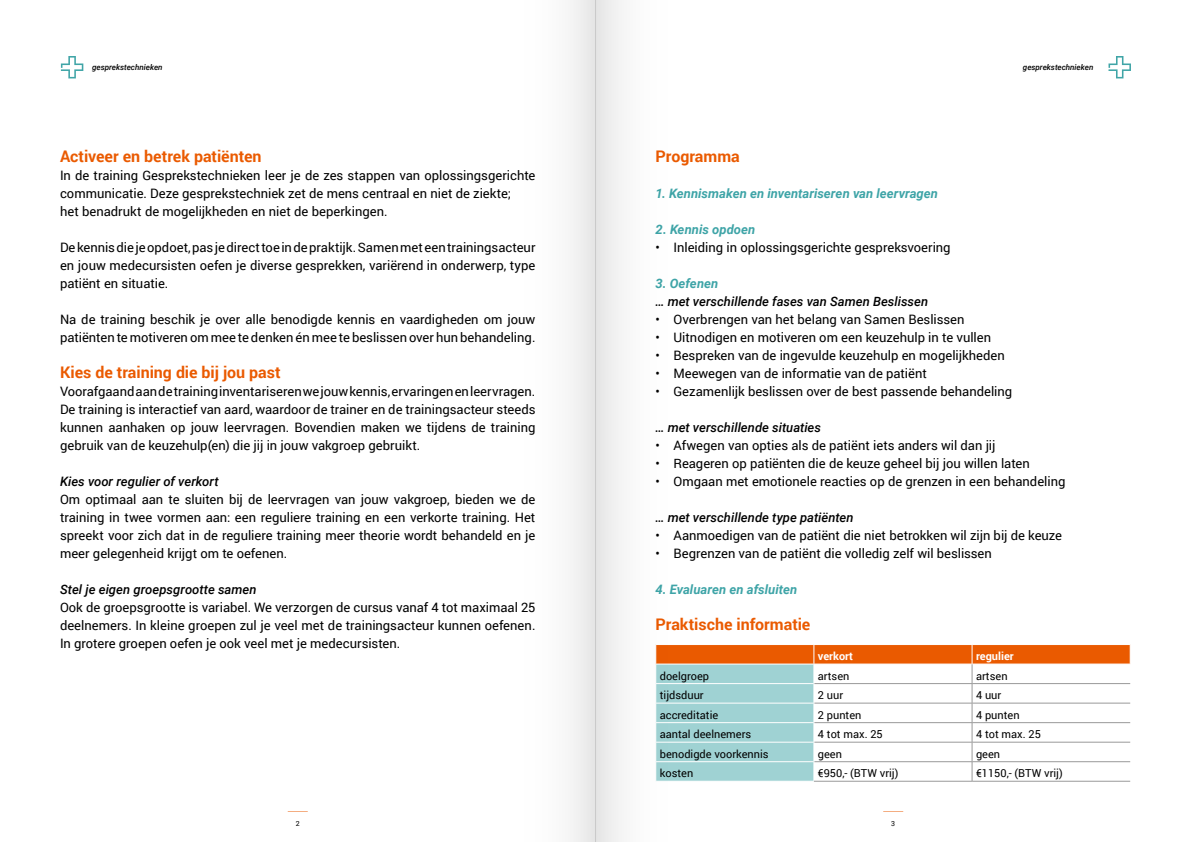
<style>
.page{position:relative;width:1191px;height:842px;background:#fff}
.page>*{position:absolute;margin:0;border:0;box-sizing:border-box;transform-origin:0 0}
.t1{font:700 16px "Roboto";color:#ea5a00}
.t2{font:13px/18px "Roboto";color:#000;text-align:justify}
.t3{font:italic 500 13px "Roboto";color:#000}
.t4{font:italic 700 13px "Roboto";color:#3ea4a7}
.t5{font:11px "Roboto";color:#000}
.t6{font:700 11px "Roboto";color:#fff}
.t7{font:italic 500 8px "Roboto";color:#000}
.t8{font:7px "Roboto";color:#000}
</style>
<div class="page">
<svg style="left:883px;top:811px;width:20px;height:1px"></svg>
<svg style="left:288px;top:811px;width:20px;height:1px"></svg>
<svg style="left:1108px;top:56px;width:23px;height:22px"></svg>
<svg style="left:61px;top:56px;width:22px;height:22px"></svg>
<svg style="left:744px;top:644px;width:387px;height:137px"></svg>
<hr style="left:814px;top:683px;width:158px;height:1px;background:#999">
<hr style="left:972px;top:683px;width:158px;height:1px;background:#999">
<hr style="left:814px;top:703px;width:158px;height:1px;background:#999">
<hr style="left:972px;top:703px;width:158px;height:1px;background:#999">
<hr style="left:814px;top:722px;width:158px;height:1px;background:#999">
<hr style="left:972px;top:722px;width:158px;height:1px;background:#999">
<hr style="left:814px;top:742px;width:158px;height:1px;background:#999">
<hr style="left:972px;top:742px;width:158px;height:1px;background:#999">
<hr style="left:814px;top:761px;width:158px;height:1px;background:#999">
<hr style="left:972px;top:761px;width:158px;height:1px;background:#999">
<hr style="left:814px;top:781px;width:158px;height:1px;background:#999">
<hr style="left:972px;top:781px;width:158px;height:1px;background:#999">
<svg style="left:595px;top:0;width:149px;height:842px"></svg>
<div style="left:446px;top:0;width:149px;height:842px;background:linear-gradient(to right,#fff,#f2f2f2)"></div>
<p class="t7" style="left:92px;top:61px;width:72px">gesprekstechnieken</p>
<p class="t7" style="left:1023px;top:61px;width:72px">gesprekstechnieken</p>
<p class="t1" style="left:60px;top:145px;width:203px">Activeer en betrek patiënten</p>
<p class="t2" style="left:60px;top:166px;width:477px;text-align:left">In de training Gesprekstechnieken leer je de zes stappen van oplossingsgerichte communicatie. Deze gesprekstechniek zet de mens centraal en niet de ziekte;<br>het benadrukt de mogelijkheden en niet de beperkingen.</p>
<p class="t2" style="left:60px;top:238px;width:477px">De kennis die je opdoet, pas je direct toe in de praktijk. Samen met een trainingsacteur en jouw medecursisten oefen je diverse gesprekken, variërend in onderwerp, type patiënt en situatie.</p>
<p class="t2" style="left:60px;top:310px;width:477px">Na de training beschik je over alle benodigde kennis en vaardigheden om jouw patiënten te motiveren om mee te denken én mee te beslissen over hun behandeling.</p>
<p class="t1" style="left:60px;top:361px;width:222px">Kies de training die bij jou past</p>
<p class="t2" style="left:60px;top:382px;width:477px">Voorafgaand aan de training inventariseren we jouw kennis, ervaringen en leervragen.<br>De training is interactief van aard, waardoor de trainer en de trainingsacteur steeds kunnen aanhaken op jouw leervragen. Bovendien maken we tijdens de training gebruik van de keuzehulp(en) die jij in jouw vakgroep gebruikt.</p>
<p class="t3" style="left:60px;top:472px;width:160px">Kies voor regulier of verkort</p>
<p class="t2" style="left:60px;top:490px;width:477px">Om optimaal aan te sluiten bij de leervragen van jouw vakgroep, bieden we de training in twee vormen aan: een reguliere training en een verkorte training. Het spreekt voor zich dat in de reguliere training meer theorie wordt behandeld en je meer gelegenheid krijgt om te oefenen.</p>
<p class="t3" style="left:60px;top:580px;width:198px">Stel je eigen groepsgrootte samen</p>
<p class="t2" style="left:60px;top:598px;width:477px">Ook de groepsgrootte is variabel. We verzorgen de cursus vanaf 4 tot maximaal 25 deelnemers. In kleine groepen zul je veel met de trainingsacteur kunnen oefenen.<br>In grotere groepen oefen je ook veel met je medecursisten.</p>
<p class="t1" style="left:655px;top:145px;width:86px">Programma</p>
<p class="t4" style="left:655px;top:184px;width:284px">1. Kennismaken en inventariseren van leervragen</p>
<p class="t4" style="left:655px;top:220px;width:101px">2. Kennis opdoen</p>
<p class="t2" style="left:655px;top:238px;width:297px">• Inleiding in oplossingsgerichte gespreksvoering</p>
<p class="t4" style="left:655px;top:274px;width:64px">3. Oefenen</p>
<p class="t3" style="left:655px;top:292px;width:274px">… met verschillende fases van Samen Beslissen</p>
<p class="t2" style="left:655px;top:310px;width:310px">• Overbrengen van het belang van Samen Beslissen</p>
<p class="t2" style="left:655px;top:328px;width:337px">• Uitnodigen en motiveren om een keuzehulp in te vullen</p>
<p class="t2" style="left:655px;top:346px;width:351px">• Bespreken van de ingevulde keuzehulp en mogelijkheden</p>
<p class="t2" style="left:655px;top:364px;width:273px">• Meewegen van de informatie van de patiënt</p>
<p class="t2" style="left:655px;top:382px;width:358px">• Gezamenlijk beslissen over de best passende behandeling</p>
<p class="t3" style="left:655px;top:418px;width:167px">… met verschillende situaties</p>
<p class="t2" style="left:655px;top:436px;width:341px">• Afwegen van opties als de patiënt iets anders wil dan jij</p>
<p class="t2" style="left:655px;top:454px;width:376px">• Reageren op patiënten die de keuze geheel bij jou willen laten</p>
<p class="t2" style="left:655px;top:472px;width:411px">• Omgaan met emotionele reacties op de grenzen in een behandeling</p>
<p class="t3" style="left:655px;top:508px;width:200px">… met verschillende type patiënten</p>
<p class="t2" style="left:655px;top:526px;width:408px">• Aanmoedigen van de patiënt die niet betrokken wil zijn bij de keuze</p>
<p class="t2" style="left:655px;top:544px;width:338px">• Begrenzen van de patiënt die volledig zelf wil beslissen</p>
<p class="t4" style="left:655px;top:580px;width:143px">4. Evaluaren en afsluiten</p>
<p class="t1" style="left:655px;top:613px;width:156px">Praktische informatie</p>
<p class="t6" style="left:818px;top:648px;width:37px">verkort</p>
<p class="t6" style="left:976px;top:648px;width:39px">regulier</p>
<p class="t5" style="left:660px;top:668px;width:51px">doelgroep</p>
<p class="t5" style="left:818px;top:668px;width:33px">artsen</p>
<p class="t5" style="left:976px;top:668px;width:33px">artsen</p>
<p class="t5" style="left:660px;top:687px;width:45px">tijdsduur</p>
<p class="t5" style="left:818px;top:687px;width:27px">2 uur</p>
<p class="t5" style="left:976px;top:687px;width:27px">4 uur</p>
<p class="t5" style="left:660px;top:707px;width:60px">accreditatie</p>
<p class="t5" style="left:818px;top:707px;width:45px">2 punten</p>
<p class="t5" style="left:976px;top:707px;width:45px">4 punten</p>
<p class="t5" style="left:660px;top:726px;width:93px">aantal deelnemers</p>
<p class="t5" style="left:818px;top:726px;width:66px">4 tot max. 25</p>
<p class="t5" style="left:976px;top:726px;width:66px">4 tot max. 25</p>
<p class="t5" style="left:660px;top:746px;width:110px">benodigde voorkennis</p>
<p class="t5" style="left:818px;top:746px;width:26px">geen</p>
<p class="t5" style="left:976px;top:746px;width:26px">geen</p>
<p class="t5" style="left:660px;top:765px;width:35px">kosten</p>
<p class="t5" style="left:818px;top:765px;width:82px">€950,- (BTW vrij)</p>
<p class="t5" style="left:976px;top:765px;width:88px">€1150,- (BTW vrij)</p>
<p class="t8" style="left:296px;top:819px;width:5px">2</p>
<p class="t8" style="left:891px;top:819px;width:5px">3</p>
</div>
